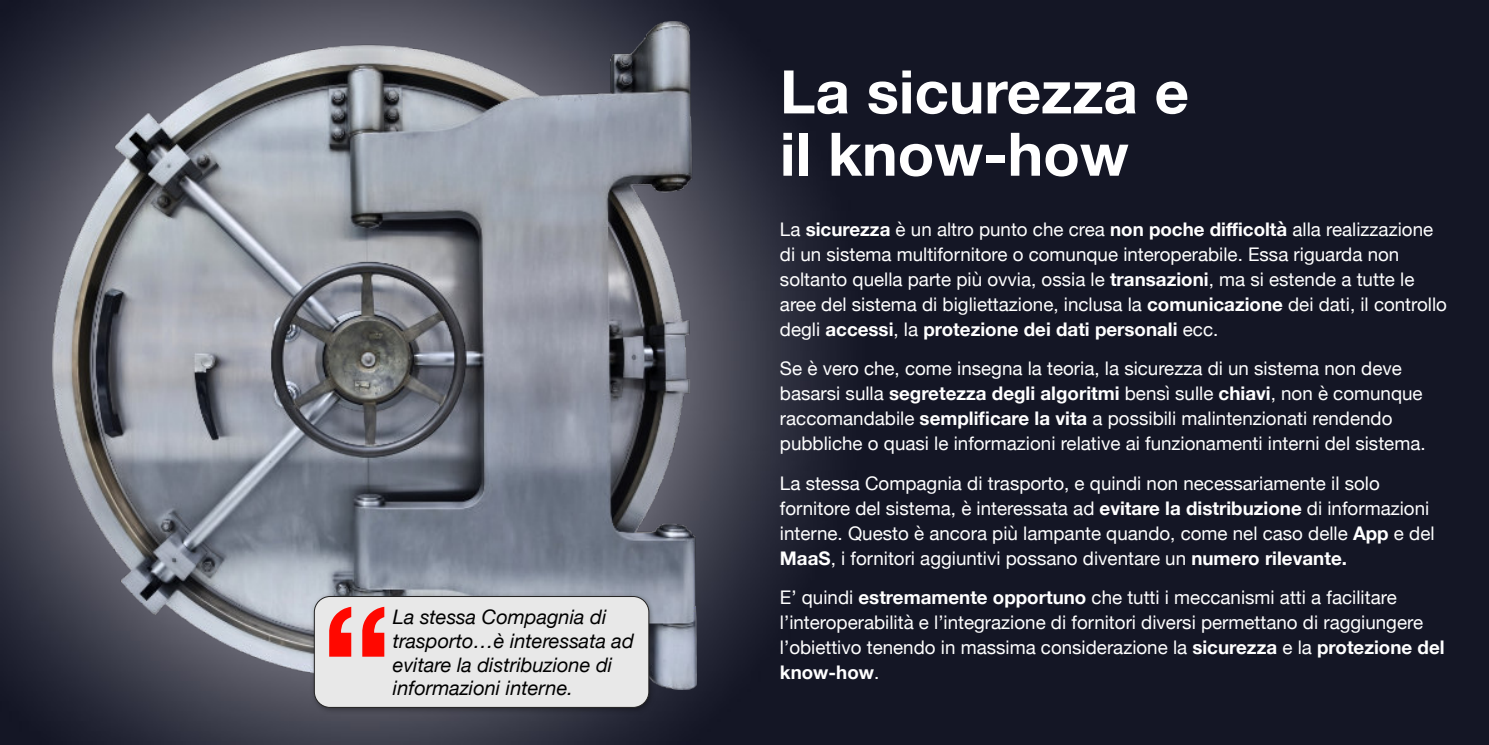
<style>
.page{position:relative;width:1489px;height:745px;background:#fff}
.page>*{position:absolute;margin:0;border:0;box-sizing:border-box;transform-origin:0 0}
.t1{font:700 155.25px "Helvetica Neue";color:#ff0800}
.t2{font:700 60px/62.2px "Helvetica Neue";color:#fff}
.t3{font:italic 20px/23.8px "Helvetica Neue";color:#000}
.t4{font:18.75px/25px "Helvetica Neue";color:#fff}
.s1{font-weight:700}
</style>
<div class="page">
<img style="left:0;top:0;width:1488px;height:744px">
<img style="left:52px;top:22px;width:644px;height:666px">
<img style="left:310px;top:592px;width:345px;height:121px">
<div style="left:314px;top:596px;width:335px;height:111px;background:#e8e8e8;border:1px solid #222121;border-radius:16px"></div>
<h1 class="t1" style="left:321px;top:566px;width:73px">“</h1>
<p class="t3" style="left:393px;top:604px;width:242px">La stessa Compagnia di trasporto…è interessata ad evitare la distribuzione di informazioni interne.</p>
<h2 class="t2" style="left:780px;top:59px;width:410px">La sicurezza e il know-how</h2>
<p class="t4" style="left:780px;top:216px;width:668px">La <span class="s1">sicurezza</span> è un altro punto che crea <span class="s1">non poche difficoltà</span> alla realizzazione di un sistema multifornitore o comunque interoperabile. Essa riguarda non soltanto quella parte più ovvia, ossia le <span class="s1">transazioni</span>, ma si estende a tutte le aree del sistema di bigliettazione, inclusa la <span class="s1">comunicazione</span> dei dati, il controllo degli <span class="s1">accessi</span>, la <span class="s1">protezione dei dati personali</span> ecc.</p>
<p class="t4" style="left:780px;top:355px;width:647px">Se è vero che, come insegna la teoria, la sicurezza di un sistema non deve basarsi sulla <span class="s1">segretezza degli algoritmi</span> bensì sulle <span class="s1">chiavi</span>, non è comunque raccomandabile <span class="s1">semplificare la vita</span> a possibili malintenzionati rendendo pubbliche o quasi le informazioni relative ai funzionamenti interni del sistema.</p>
<p class="t4" style="left:780px;top:469px;width:656px">La stessa Compagnia di trasporto, e quindi non necessariamente il solo fornitore del sistema, è interessata ad <span class="s1">evitare la distribuzione</span> di informazioni interne. Questo è ancora più lampante quando, come nel caso delle <span class="s1">App</span> e del <span class="s1">MaaS</span>, i fornitori aggiuntivi possano diventare un <span class="s1">numero rilevante.</span></p>
<p class="t4" style="left:780px;top:584px;width:666px">E’ quindi <span class="s1">estremamente opportuno</span> che tutti i meccanismi atti a facilitare l’interoperabilità e l’integrazione di fornitori diversi permettano di raggiungere l’obiettivo tenendo in massima considerazione la <span class="s1">sicurezza</span> e la <span class="s1">protezione del know-how</span>.</p>
</div>
